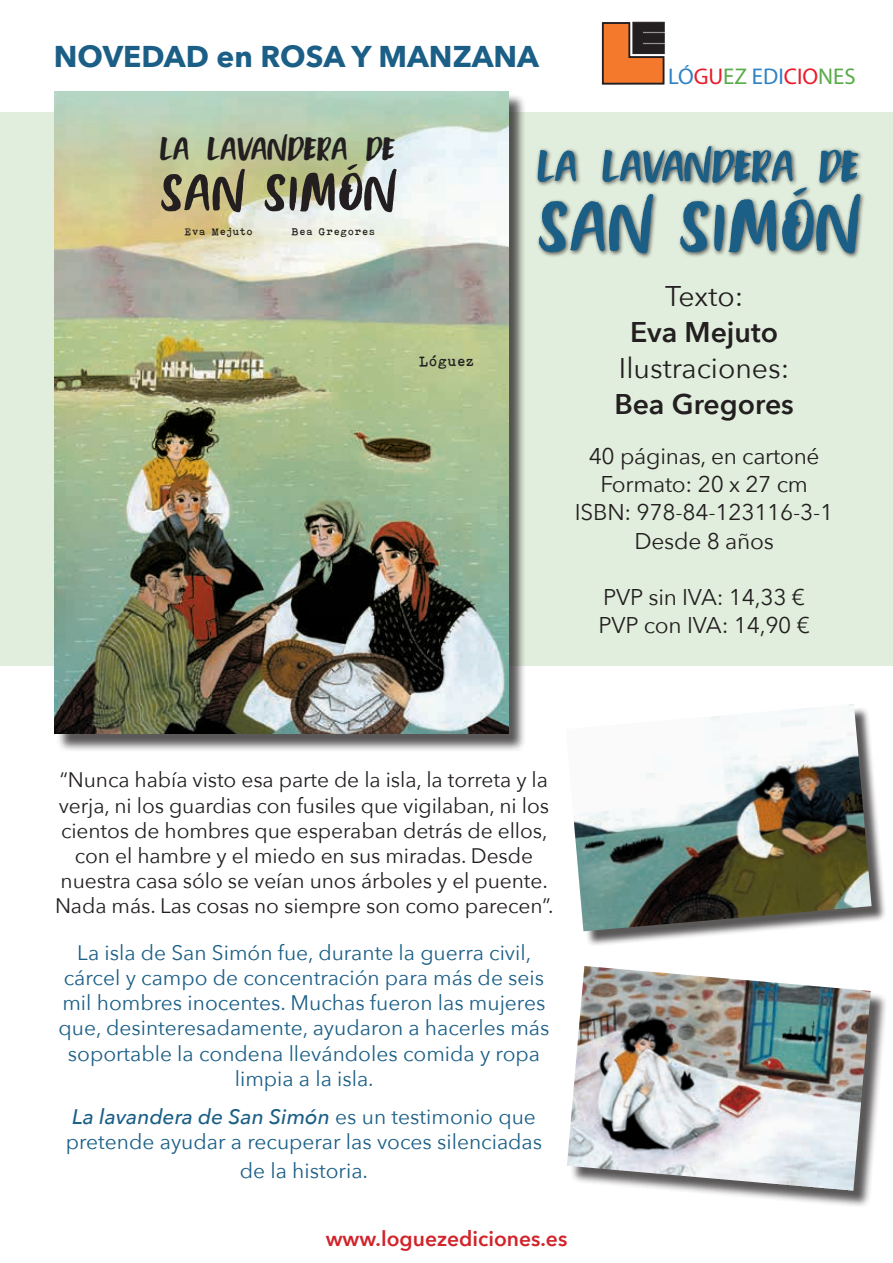
<style>
.page{position:relative;width:893px;height:1263px;background:#fff}
.page>*{position:absolute;margin:0;border:0;box-sizing:border-box;transform-origin:0 0}
.t1{font:84.9px "Instaquote Summer Serenade";color:#1b5f87}
.t2{font:62.1px "Instaquote Summer Serenade";color:#231f20}
.t3{font:52.2px "Instaquote Summer Serenade";letter-spacing:-.025em;color:#1b5f87}
.t4{font:38.25px "Instaquote Summer Serenade";letter-spacing:-.025em;color:#231f20}
.t5{font:700 30px "Avenir Next";color:#1b5f87}
.t6{font:28.5px "Avenir Next";color:#231f20}
.t7{font:600 28.5px "Avenir Next";color:#231f20}
.t8{font:22.8px/28.5px "Avenir Next";letter-spacing:-.01em;color:#231f20;text-align:center}
.t9{font:700 22.8px "Avant Garde";color:#2f82c4}
.t10{font:21px/25.2px "Avenir Next";color:#1b5f87;text-align:center}
.t11{font:21px/25.2px "Avenir Next";letter-spacing:-.005em;color:#231f20;text-align:center}
.t12{font:600 21px "Avenir Next";color:#d1232a}
.t13{font:14.4px "Victoria Typewriter";color:#231f20}
.t14{font:10.35px "Victoria Typewriter";letter-spacing:.05em;color:#231f20}
.s1{color:#ea1c2a}
.s2{color:#5aab4a}
.s3{font-weight:500;font-style:italic}
</style>
<div class="page">
<div style="left:0;top:112px;width:893px;height:553px;background:#e1eedd"></div>
<div style="left:56px;top:94px;width:471px;height:658px;background:#231f20;opacity:.75"></div>
<img style="left:54px;top:91px;width:454px;height:642px">
<svg style="left:602px;top:22px;width:63px;height:63px;background:#a75f32"></svg>
<div style="left:568px;top:706px;width:319px;height:240px;background:#231f20;opacity:.75"></div>
<img style="left:568px;top:704px;width:304px;height:227px">
<div style="left:570px;top:968px;width:318px;height:240px;background:#231f20;opacity:.75"></div>
<img style="left:567px;top:966px;width:304px;height:225px">
<div style="left:535px;top:143px;width:331px;height:116px;background:#231f20;opacity:.75"></div>
<h3 class="t5" style="left:54px;top:31px;width:487px">NOVEDAD en ROSA Y MANZANA</h3>
<p class="t9" style="left:668px;top:62px;width:189px">LÓ<span class="s1">GU</span><span class="s2">EZ</span> EDI<span class="s1">CIO</span><span class="s2">NES</span></p>
<h3 class="t4" style="left:159px;top:126px;width:238px">LA LAVANDERA DE</h3>
<h2 class="t2" style="left:160px;top:156px;width:239px">SAN SIMÓN</h2>
<p class="t14" style="left:184px;top:226px;width:70px">Eva Mejuto</p>
<p class="t14" style="left:291px;top:226px;width:86px">Bea Gregores</p>
<p class="t13" style="left:418px;top:353px;width:58px">Lóguez</p>
<h3 class="t3" style="left:536px;top:135px;width:324px">LA LAVANDERA DE</h3>
<h1 class="t1" style="left:537px;top:176px;width:326px">SAN SIMÓN</h1>
<h3 class="t6" style="left:665px;top:272px;width:80px">Texto:</h3>
<h3 class="t7" style="left:630px;top:308px;width:149px">Eva Mejuto</h3>
<h3 class="t6" style="left:619px;top:344px;width:172px">Ilustraciones:</h3>
<h3 class="t7" style="left:614px;top:379px;width:181px">Bea Gregores</h3>
<p class="t8" style="left:575px;top:440px;width:260px">40 páginas, en cartoné<br>Formato: 20 x 27 cm<br>ISBN: 978-84-123116-3-1<br>Desde 8 años</p>
<p class="t8" style="left:598px;top:581px;width:213px;text-align:left">PVP sin IVA: 14,33 €<br>PVP con IVA: 14,90 €</p>
<p class="t11" style="left:55px;top:766px;width:500px">“Nunca había visto esa parte de la isla, la torreta y la verja, ni los guardias con fusiles que vigilaban, ni los cientos de hombres que esperaban detrás de ellos, con el hambre y el miedo en sus miradas. Desde nuestra casa sólo se veían unos árboles y el puente.<br>Nada más. Las cosas no siempre son como parecen”.</p>
<p class="t10" style="left:58px;top:939px;width:492px">La isla de San Simón fue, durante la guerra civil, cárcel y campo de concentración para más de seis mil hombres inocentes. Muchas fueron las mujeres que, desinteresadamente, ayudaron a hacerles más soportable la condena llevándoles comida y ropa limpia a la isla.</p>
<p class="t10" style="left:66px;top:1103px;width:478px;text-align:left"><span class="s3">La lavandera de San Simón</span> es un testimonio que pretende ayudar a recuperar las voces silenciadas</p>
<p class="t10" style="left:240px;top:1157px;width:130px">de la historia.</p>
<p class="t12" style="left:326px;top:1221px;width:243px">www.loguezediciones.es</p>
</div>
